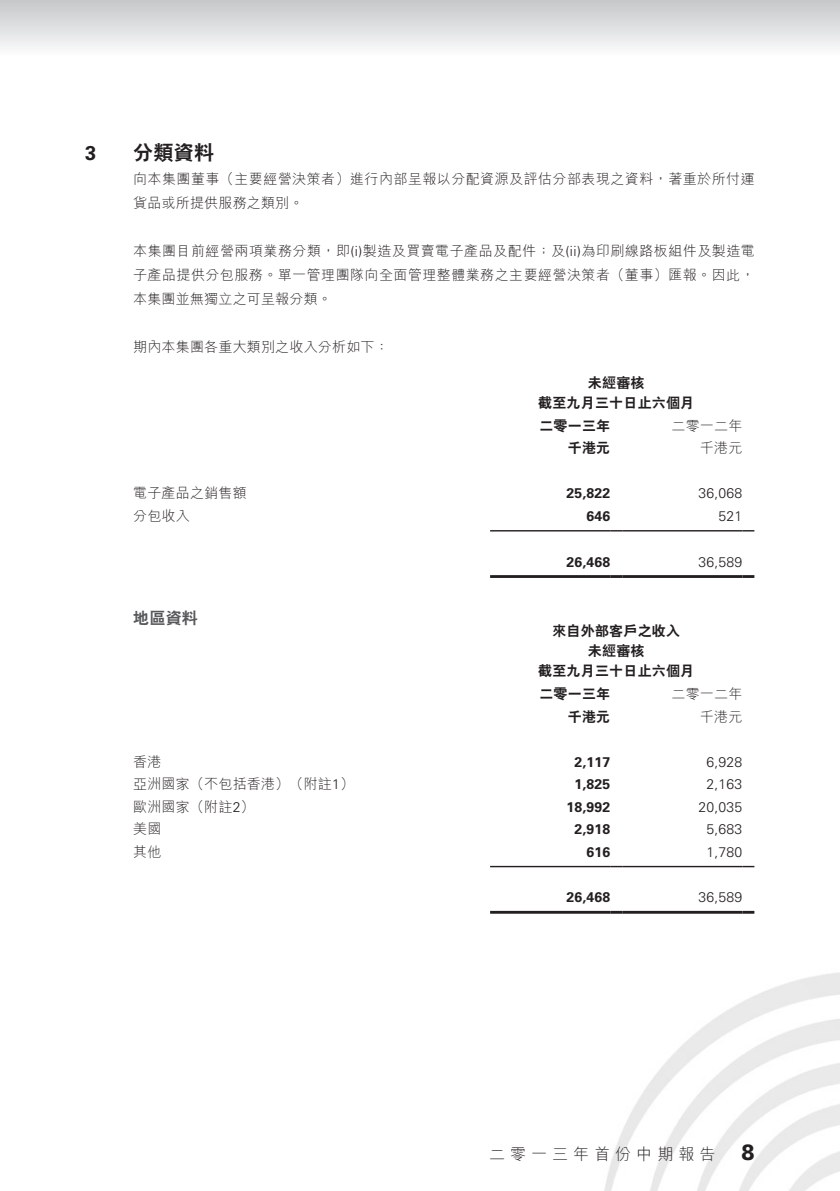
<style>
.page{position:relative;width:840px;height:1191px;background:#fff}
.page>*{position:absolute;margin:0;border:0;box-sizing:border-box;transform-origin:0 0}
.t1{font:900 22px "Univers LT Std";color:#231f20;scale:.9 1}
._17_H1__Note{font:800 20px "C Hei 2 HK";color:#231f20}
._17_H1__Note-2{font:700 20px "Univers LT Std";color:#231f20}
.t2{font:300 16px "M Hei HK";letter-spacing:.315em;color:#231f20}
._18___H2__Note{font:800 16px "C Hei 2 HK";color:#57585a}
._26___P2__Note{font:300 14px/24px "M Hei HK";letter-spacing:.03em;color:#231f20}
._31_table_tab_6pt{font:800 14px/20px "C Hei 2 HK";letter-spacing:.015em;color:#231f20;text-align:center}
._31_table_tab_6pt-2{font:300 14px "Univers LT Std";letter-spacing:.015em;color:#231f20}
._31_table_tab_6pt-3{font:700 14px "Univers LT Std";letter-spacing:.015em;color:#231f20}
._29_Table_Stub__Note{font:300 14px "M Hei HK";letter-spacing:.015em;color:#231f20}
._31_table_tab_6pt-4{font:300 14px "M Hei HK";letter-spacing:.015em;color:#231f20}
.s1{font-family:"Univers LT Std"}
</style>
<div class="page">
<img style="left:604px;top:973px;width:235px;height:218px">
<div style="left:0;top:0;width:839px;height:75px;background:linear-gradient(to bottom,#c8c9cc,#fff)"></div>
<hr style="left:490px;top:530px;width:120px;height:1px;background:#231f20">
<svg style="left:610px;top:530px;width:12px;height:1px"></svg>
<hr style="left:622px;top:530px;width:120px;height:1px;background:#231f20">
<svg style="left:742px;top:530px;width:12px;height:1px"></svg>
<hr style="left:490px;top:575px;width:120px;height:3px;background:#231f20">
<svg style="left:610px;top:575px;width:12px;height:3px"></svg>
<hr style="left:622px;top:575px;width:120px;height:3px;background:#231f20">
<svg style="left:742px;top:575px;width:12px;height:3px"></svg>
<hr style="left:490px;top:866px;width:120px;height:1px;background:#231f20">
<svg style="left:610px;top:866px;width:12px;height:1px"></svg>
<hr style="left:622px;top:866px;width:120px;height:1px;background:#231f20">
<svg style="left:742px;top:866px;width:12px;height:1px"></svg>
<hr style="left:490px;top:911px;width:120px;height:2px;background:#231f20">
<svg style="left:610px;top:911px;width:12px;height:2px"></svg>
<hr style="left:622px;top:911px;width:120px;height:2px;background:#231f20">
<svg style="left:742px;top:911px;width:12px;height:2px"></svg>
<p class="_17_H1__Note-2" style="left:85px;top:141px;width:13px">3</p>
<p class="_17_H1__Note" style="left:133px;top:139px;width:82px">分類資料</p>
<p class="_26___P2__Note" style="left:133px;top:166px;width:622px">向本集團董事（主要經營決策者）進行內部呈報以分配資源及評估分部表現之資料，著重於所付運貨品或所提供服務之類別。</p>
<p class="_26___P2__Note" style="left:133px;top:238px;width:623px;text-align:justify">本集團目前經營兩項業務分類，即 <span class="s1">)i(</span> 製造及買賣電子產品及配件；及 <span class="s1">)i i(</span> 為印刷線路板組件及製造電子產品提供分包服務。單一管理團隊向全面管理整體業務之主要經營決策者（董事）匯報。因此，本集團並無獨立之可呈報分類。</p>
<p class="_26___P2__Note" style="left:133px;top:334px;width:257px">期內本集團各重大類別之收入分析如下：</p>
<p class="_31_table_tab_6pt" style="left:538px;top:373px;width:157px">未經審核<br>截至九月三十日止六個月</p>
<p class="_31_table_tab_6pt-4" style="left:671px;top:416px;width:72px">二零一二年</p>
<p class="_31_table_tab_6pt" style="left:539px;top:416px;width:72px">二零一三年</p>
<p class="_31_table_tab_6pt" style="left:567px;top:438px;width:44px">千港元</p>
<p class="_31_table_tab_6pt-4" style="left:699px;top:438px;width:44px">千港元</p>
<p class="_29_Table_Stub__Note" style="left:133px;top:483px;width:115px">電子產品之銷售額</p>
<p class="_31_table_tab_6pt-3" style="left:566px;top:485px;width:45px">25,822</p>
<p class="_31_table_tab_6pt-2" style="left:698px;top:485px;width:45px">36,068</p>
<p class="_29_Table_Stub__Note" style="left:133px;top:506px;width:58px">分包收入</p>
<p class="_31_table_tab_6pt-3" style="left:586px;top:507px;width:25px">646</p>
<p class="_31_table_tab_6pt-2" style="left:718px;top:507px;width:25px">521</p>
<p class="_31_table_tab_6pt-3" style="left:566px;top:553px;width:45px">26,468</p>
<p class="_31_table_tab_6pt-2" style="left:698px;top:553px;width:45px">36,589</p>
<p class="_18___H2__Note" style="left:133px;top:607px;width:66px">地區資料</p>
<p class="_31_table_tab_6pt" style="left:552px;top:621px;width:129px">來自外部客戶之收入</p>
<p class="_31_table_tab_6pt" style="left:538px;top:641px;width:157px">未經審核<br>截至九月三十日止六個月</p>
<p class="_31_table_tab_6pt-4" style="left:671px;top:684px;width:72px">二零一二年</p>
<p class="_31_table_tab_6pt" style="left:539px;top:684px;width:72px">二零一三年</p>
<p class="_31_table_tab_6pt" style="left:567px;top:706px;width:44px">千港元</p>
<p class="_31_table_tab_6pt-4" style="left:699px;top:706px;width:44px">千港元</p>
<p class="_29_Table_Stub__Note" style="left:133px;top:751px;width:30px">香港</p>
<p class="_31_table_tab_6pt-3" style="left:574px;top:753px;width:37px">2,117</p>
<p class="_31_table_tab_6pt-2" style="left:706px;top:753px;width:37px">6,928</p>
<p class="_29_Table_Stub__Note" style="left:133px;top:774px;width:222px">亞洲國家（不包括香港）（附註 (<span class="s1">1</span></p>
<p class="_31_table_tab_6pt-3" style="left:574px;top:776px;width:37px">1,825</p>
<p class="_31_table_tab_6pt-2" style="left:706px;top:775px;width:37px">2,163</p>
<p class="_29_Table_Stub__Note" style="left:133px;top:796px;width:123px">歐洲國家（附註 (<span class="s1">2</span></p>
<p class="_31_table_tab_6pt-3" style="left:566px;top:798px;width:45px">18,992</p>
<p class="_31_table_tab_6pt-2" style="left:698px;top:798px;width:45px">20,035</p>
<p class="_29_Table_Stub__Note" style="left:133px;top:819px;width:30px">美國</p>
<p class="_31_table_tab_6pt-3" style="left:574px;top:821px;width:37px">2,918</p>
<p class="_31_table_tab_6pt-2" style="left:706px;top:820px;width:37px">5,683</p>
<p class="_29_Table_Stub__Note" style="left:133px;top:841px;width:30px">其他</p>
<p class="_31_table_tab_6pt-3" style="left:586px;top:843px;width:25px">616</p>
<p class="_31_table_tab_6pt-2" style="left:706px;top:843px;width:37px">1,780</p>
<p class="_31_table_tab_6pt-3" style="left:566px;top:889px;width:45px">26,468</p>
<p class="_31_table_tab_6pt-2" style="left:698px;top:889px;width:45px">36,589</p>
<p class="t2" style="left:488px;top:1142px;width:228px">二零一三年首份中期報告</p>
<h1 class="t1" style="left:741px;top:1137px;width:16px">8</h1>
</div>
